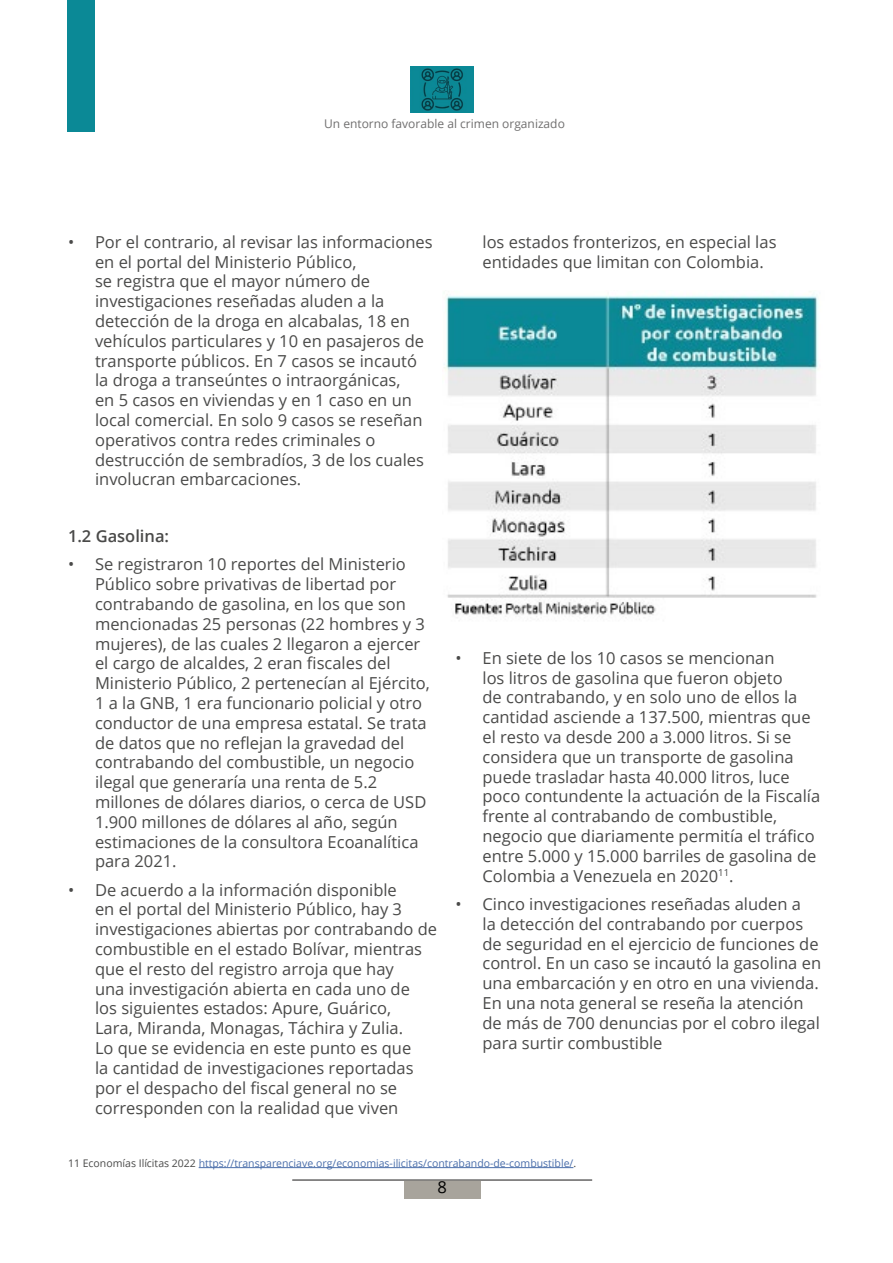
<style>
.page{position:relative;width:893px;height:1263px;background:#fff}
.page>*{position:absolute;margin:0;border:0;box-sizing:border-box;transform-origin:0 0}
.t1{font:16.5px/19.8px "Open Sans";color:#4a4a49}
.t2{font:600 16.5px "Open Sans";color:#4a4a49}
.t3{font:16.5px "Open Sans";color:#000}
.t4{font:12px "Open Sans";color:#706f6f}
.t5{font:10.5px "Open Sans";color:#4a6eaa}
.s1{color:#4a4a49}
</style>
<div class="page">
<img style="left:410px;top:67px;width:64px;height:46px">
<div style="left:68px;top:0;width:27px;height:132px;background:#0b8996"></div>
<div style="left:404px;top:1180px;width:76px;height:18px;background:#a8a49c"></div>
<hr style="left:292px;top:1179px;width:300px;height:1px;background:#706f6f">
<img style="left:444px;top:294px;width:375px;height:326px">
<hr style="left:199px;top:1167px;width:374px;height:1px;background:#4a6eaa">
<p class="t4" style="left:324px;top:115px;width:242px">Un entorno favorable al crimen organizado</p>
<p class="t1" style="left:95px;top:231px;width:339px;text-indent:-27px">• Por el contrario, al revisar las informaciones en el portal del Ministerio Público,<br>se registra que el mayor número de investigaciones reseñadas aluden a la detección de la droga en alcabalas, 18 en vehículos particulares y 10 en pasajeros de transporte públicos. En 7 casos se incautó la droga a transeúntes o intraorgánicas,<br>en 5 casos en viviendas y en 1 caso en un local comercial. En solo 9 casos se reseñan operativos contra redes criminales o destrucción de sembradíos, 3 de los cuales involucran embarcaciones.</p>
<p class="t2" style="left:68px;top:525px;width:103px">1.2 Gasolina:</p>
<p class="t1" style="left:95px;top:554px;width:336px;text-indent:-27px">• Se registraron 10 reportes del Ministerio Público sobre privativas de libertad por contrabando de gasolina, en los que son mencionadas 25 personas (22 hombres y 3 mujeres), de las cuales 2 llegaron a ejercer el cargo de alcaldes, 2 eran fiscales del Ministerio Público, 2 pertenecían al Ejército, 1 a la GNB, 1 era funcionario policial y otro conductor de una empresa estatal. Se trata de datos que no reflejan la gravedad del contrabando del combustible, un negocio ilegal que generaría una renta de 5.2 millones de dólares diarios, o cerca de USD 1.900 millones de dólares al año, según estimaciones de la consultora Ecoanalítica para 2021.</p>
<p class="t1" style="left:95px;top:879px;width:344px;text-indent:-27px">• De acuerdo a la información disponible<br>en el portal del Ministerio Público, hay 3 investigaciones abiertas por contrabando de combustible en el estado Bolívar, mientras que el resto del registro arroja que hay<br>una investigación abierta en cada uno de<br>los siguientes estados: Apure, Guárico,<br>Lara, Miranda, Monagas, Táchira y Zulia.<br>Lo que se evidencia en este punto es que<br>la cantidad de investigaciones reportadas por el despacho del fiscal general no se corresponden con la realidad que viven</p>
<p class="t1" style="left:482px;top:231px;width:296px">los estados fronterizos, en especial las entidades que limitan con Colombia.</p>
<p class="t1" style="left:482px;top:647px;width:339px;text-indent:-27px">• En siete de los 10 casos se mencionan<br>los litros de gasolina que fueron objeto<br>de contrabando, y en solo uno de ellos la cantidad asciende a 137.500, mientras que el resto va desde 200 a 3.000 litros. Si se considera que un transporte de gasolina puede trasladar hasta 40.000 litros, luce poco contundente la actuación de la Fiscalía frente al contrabando de combustible, negocio que diariamente permitía el tráfico entre 5.000 y 15.000 barriles de gasolina de Colombia a Venezuela en 2020<sup>11</sup>.</p>
<p class="t1" style="left:482px;top:894px;width:340px;text-indent:-27px">• Cinco investigaciones reseñadas aluden a<br>la detección del contrabando por cuerpos de seguridad en el ejercicio de funciones de control. En un caso se incautó la gasolina en una embarcación y en otro en una vivienda.<br>En una nota general se reseña la atención de más de 700 denuncias por el cobro ilegal para surtir combustible</p>
<p class="t5" style="left:68px;top:1156px;width:510px"><span class="s1">11 Economías Ilícitas 2022</span> https://transparenciave.org/economias-ilicitas/contrabando-de-combustible/<span class="s1">.</span></p>
<p class="t3" style="left:437px;top:1176px;width:11px">8</p>
</div>
